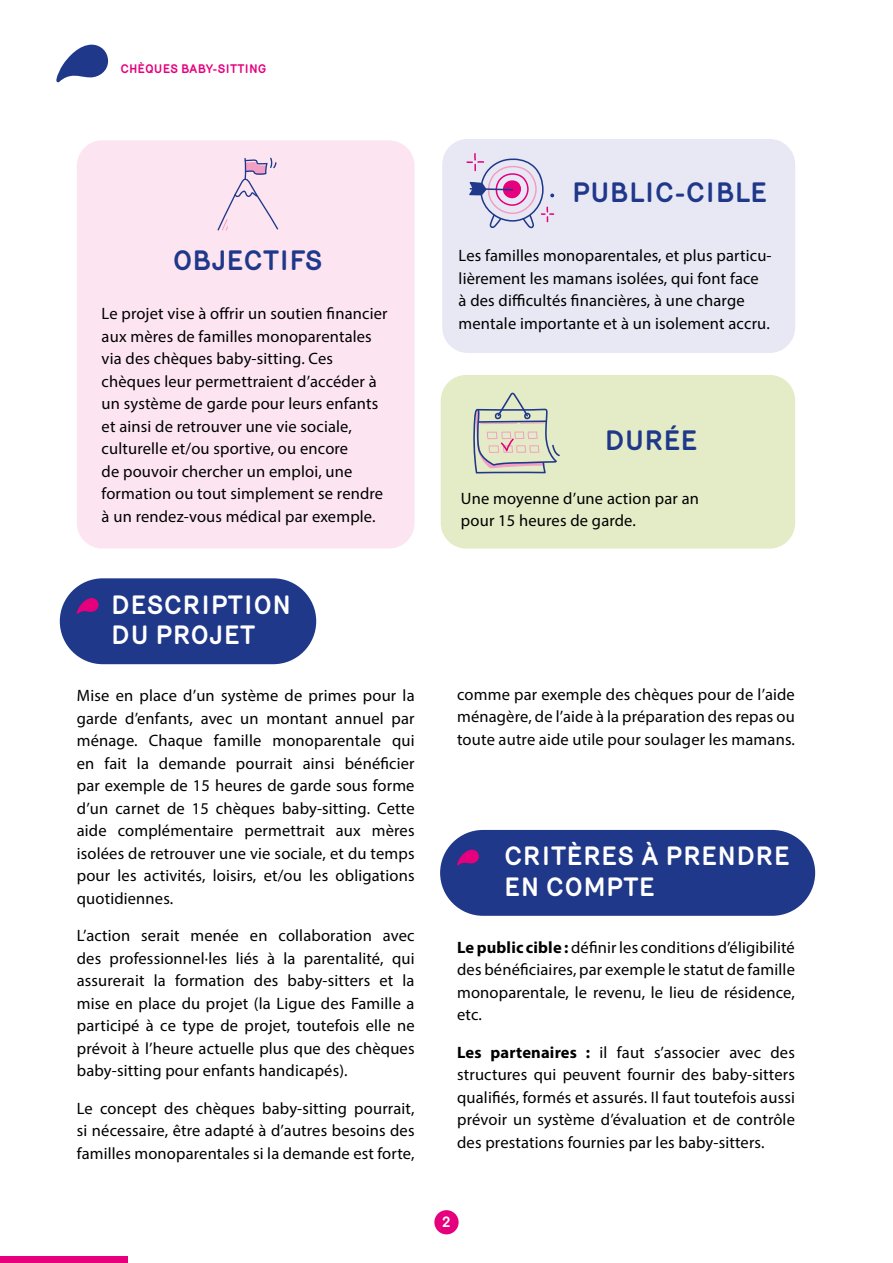
<style>
.page{position:relative;width:893px;height:1263px;background:#fff}
.page>*{position:absolute;margin:0;border:0;box-sizing:border-box;transform-origin:0 0}
.t1{font:700 27px "Mercury";color:#20388a}
.t2{font:700 25.5px/30.6px "Mercury";letter-spacing:.01em;color:#fff}
.t3{font:16.5px/22.5px "Myriad Pro";letter-spacing:.01em;color:#000;text-align:justify}
.t4{font:700 15px "Mercury";color:#fff}
.t5{font:700 12px "Mercury";color:#e6007d}
.s1{font-weight:700}
</style>
<div class="page">
<div style="left:0;top:1256px;width:128px;height:7px;background:#e6007d"></div>
<div style="left:434px;top:1210px;width:25px;height:24px;background:#e6007d;border-radius:50%"></div>
<svg style="left:56px;top:45px;width:52px;height:37px"></svg>
<div style="left:60px;top:578px;width:256px;height:86px;background:#20388a;border-radius:43px"></div>
<svg style="left:77px;top:598px;width:22px;height:16px"></svg>
<div style="left:440px;top:830px;width:375px;height:86px;background:#20388a;border-radius:43px"></div>
<svg style="left:457px;top:850px;width:22px;height:15px"></svg>
<div style="left:77px;top:140px;width:338px;height:409px;background:#fce5f1;border-radius:26px"></div>
<div style="left:442px;top:139px;width:353px;height:214px;background:#e8e8f5;border-radius:26px"></div>
<svg style="left:217px;top:158px;width:61px;height:73px"></svg>
<svg style="left:466px;top:153px;width:88px;height:75px"></svg>
<div style="left:441px;top:375px;width:354px;height:174px;background:#e3ecc6;border-radius:26px"></div>
<svg style="left:473px;top:392px;width:87px;height:81px"></svg>
<p class="t5" style="left:120px;top:62px;width:148px">CHÈQUES BABY-SITTING</p>
<h1 class="t1" style="left:173px;top:244px;width:152px">OBJECTIFS</h1>
<p class="t3" style="left:102px;top:302px;width:287px;text-align:left">Le projet vise à offrir un soutien financier aux mères de familles monoparentales via des chèques baby-sitting. Ces chèques leur permettraient d’accéder à un système de garde pour leurs enfants et ainsi de retrouver une vie sociale, culturelle et/ou sportive, ou encore<br>de pouvoir chercher un emploi, une formation ou tout simplement se rendre à un rendez-vous médical par exemple.</p>
<h2 class="t2" style="left:111px;top:589px;width:181px">DESCRIPTION<br>DU PROJET</h2>
<p class="t3" style="left:77px;top:684px;width:339px">Mise en place d’un système de primes pour la garde d’enfants, avec un montant annuel par ménage. Chaque famille monoparentale qui en fait la demande pourrait ainsi bénéficier par exemple de 15 heures de garde sous forme d’un carnet de 15 chèques baby-sitting. Cette aide complémentaire permettrait aux mères isolées de retrouver une vie sociale, et du temps pour les activités, loisirs, et/ou les obligations quotidiennes.</p>
<p class="t3" style="left:77px;top:924px;width:339px">L’action serait menée en collaboration avec des professionnel·les liés à la parentalité, qui assurerait la formation des baby-sitters et la mise en place du projet (la Ligue des Famille a participé à ce type de projet, toutefois elle ne prévoit à l’heure actuelle plus que des chèques baby-sitting pour enfants handicapés).</p>
<p class="t3" style="left:77px;top:1096px;width:339px">Le concept des chèques baby-sitting pourrait, si nécessaire, être adapté à d’autres besoins des familles monoparentales si la demande est forte,</p>
<h1 class="t1" style="left:572px;top:176px;width:197px">PUBLIC-CIBLE</h1>
<p class="t3" style="left:459px;top:244px;width:315px;text-align:left">Les familles monoparentales, et plus particu&shy;lièrement les mamans isolées, qui font face<br>à des difficultés financières, à une charge mentale importante et à un isolement accru.</p>
<h1 class="t1" style="left:605px;top:424px;width:94px">DURÉE</h1>
<p class="t3" style="left:461px;top:487px;width:239px">Une moyenne d’une action par an pour 15 heures de garde.</p>
<p class="t3" style="left:457px;top:683px;width:339px">comme par exemple des chèques pour de l’aide ménagère, de l’aide à la préparation des repas ou toute autre aide utile pour soulager les mamans.</p>
<h2 class="t2" style="left:504px;top:841px;width:287px">CRITÈRES À PRENDRE<br>EN COMPTE</h2>
<p class="t3" style="left:457px;top:935px;width:339px"><span class="s1">Le public cible :</span> définir les conditions d’éligibilité des bénéficiaires, par exemple le statut de famille monoparentale, le revenu, le lieu de résidence, etc.</p>
<p class="t3" style="left:457px;top:1040px;width:339px"><span class="s1">Les partenaires :</span> il faut s’associer avec des structures qui peuvent fournir des baby-sitters qualifiés, formés et assurés. Il faut toutefois aussi prévoir un système d’évaluation et de contrôle des prestations fournies par les baby-sitters.</p>
<p class="t4" style="left:442px;top:1213px;width:10px">2</p>
</div>
